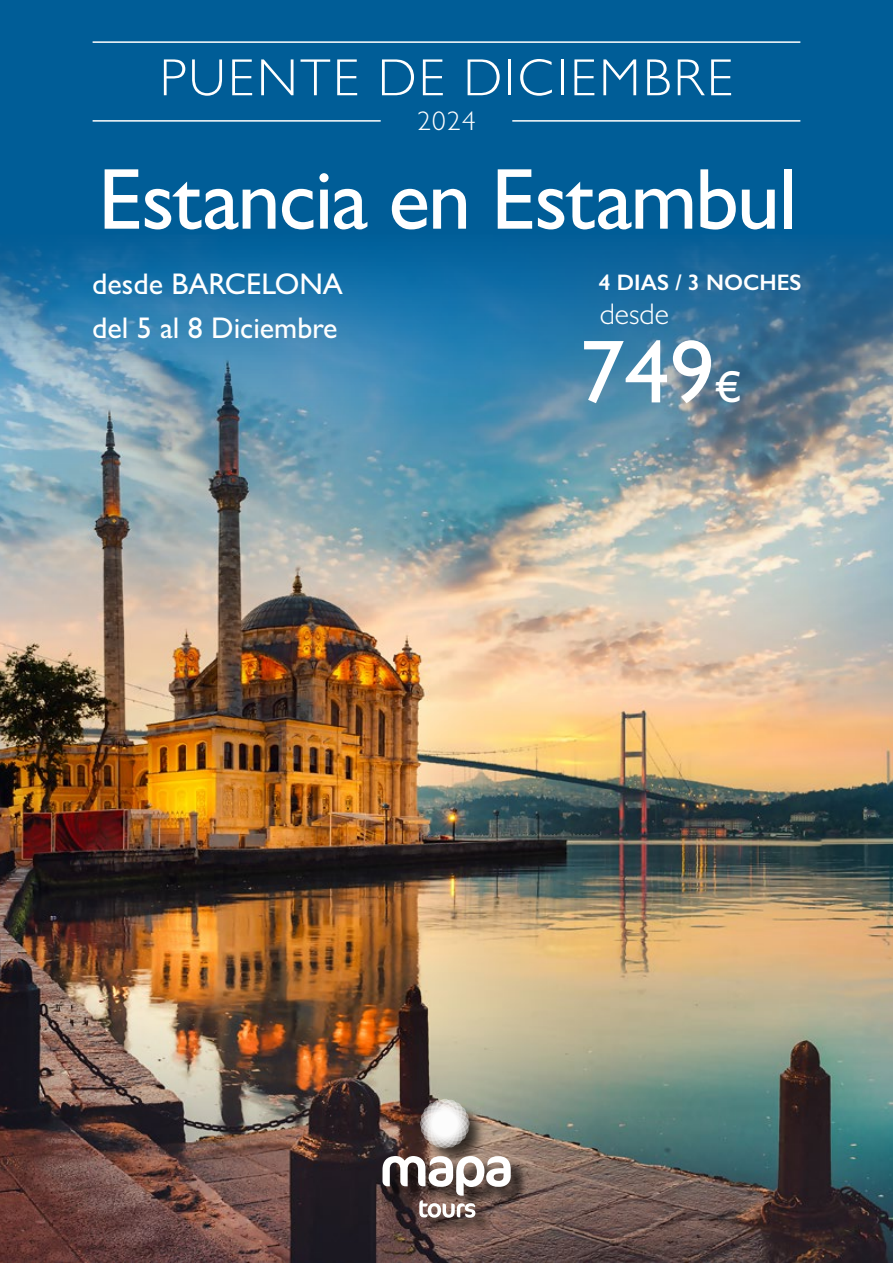
<style>
.page{position:relative;width:893px;height:1263px;background:#005d97}
.page>*{position:absolute;margin:0;border:0;box-sizing:border-box;transform-origin:0 0}
.t1{font:500 90px "Gill Sans";color:#fff}
.t2{font:500 87px "Gill Sans";letter-spacing:-.025em;color:#fff}
.t3{font:300 52.5px "Gill Sans";letter-spacing:.05em;color:#fff}
.t4{font:500 30px/44.5px "Gill Sans";color:#fff}
.t5{font:300 30px "Gill Sans";color:#fff}
.t6{font:300 27px "Gill Sans";color:#fff}
.t7{font:600 22.5px "Gill Sans";color:#fff}
.s1{font-size:45px}
</style>
<div class="page">
<img style="left:0;top:242px;width:893px;height:1021px">
<div style="left:385px;top:1102px;width:145px;height:135px;background:#000;opacity:.75"></div>
<svg style="left:421px;top:1100px;width:48px;height:47px"></svg>
<svg style="left:382px;top:1156px;width:129px;height:62px"></svg>
<hr style="left:93px;top:120px;width:288px;height:2px;background:#fff">
<hr style="left:512px;top:120px;width:288px;height:2px;background:#fff">
<hr style="left:93px;top:41px;width:707px;height:2px;background:#fff">
<h3 class="t3" style="left:160px;top:46px;width:575px">PUENTE DE DICIEMBRE</h3>
<p class="t6" style="left:417px;top:104px;width:60px">2024</p>
<h2 class="t2" style="left:98px;top:148px;width:700px">Estancia en Estambul</h2>
<p class="t4" style="left:92px;top:261px;width:252px">desde BARCELONA del 5 al 8 Diciembre</p>
<p class="t7" style="left:599px;top:268px;width:204px">4 DIAS / 3 NOCHES</p>
<p class="t5" style="left:600px;top:296px;width:71px">desde</p>
<h1 class="t1" style="left:580px;top:319px;width:164px">749<span class="s1">€</span></h1>
</div>
